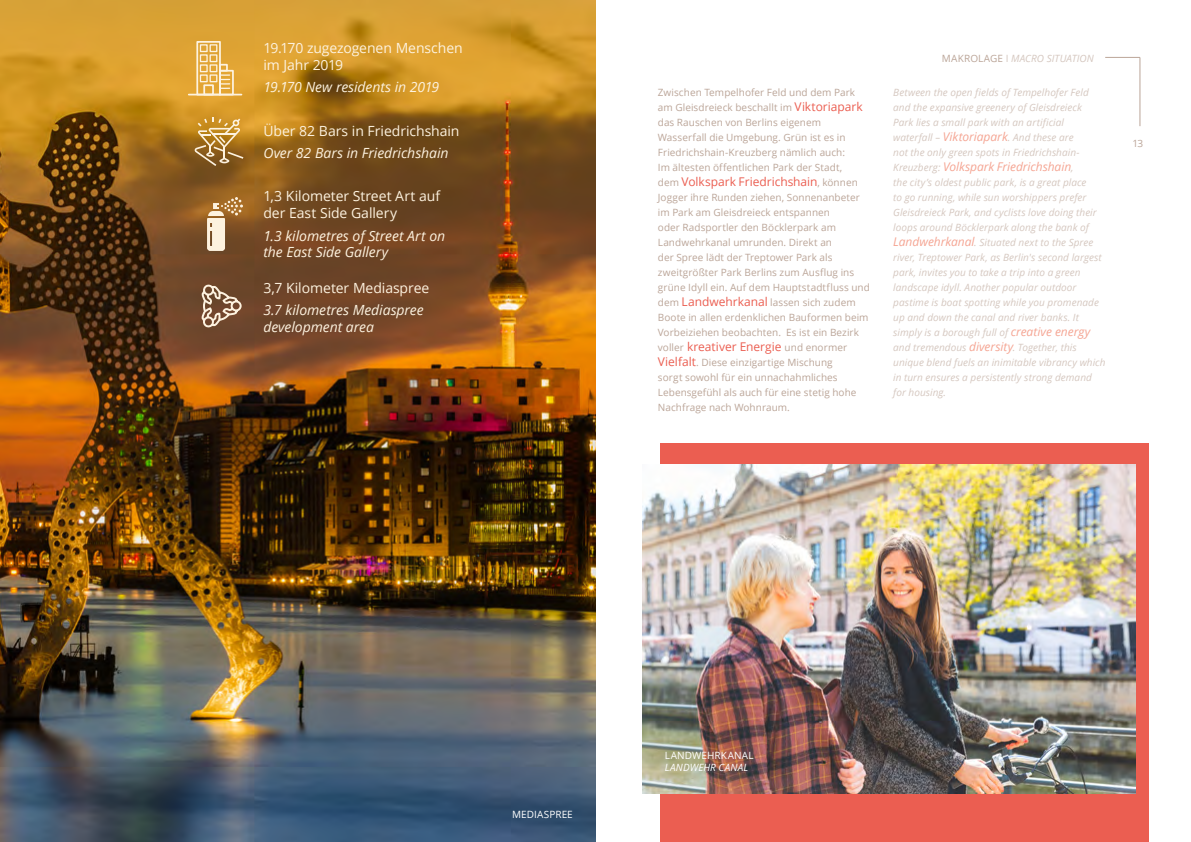
<style>
.page{position:relative;width:1191px;height:842px;background:#fff}
.page>*{position:absolute;margin:0;border:0;box-sizing:border-box;transform-origin:0 0}
.t1{font:italic 14px/16.8px "Open Sans";letter-spacing:-.005em;color:#fdf2df}
.t2{font:14px/16.8px "Open Sans";letter-spacing:-.005em;color:#fdf2df}
.t3{font:italic 12px "Open Sans";letter-spacing:-.005em;color:#f5a593}
.t4{font:12px "Open Sans";letter-spacing:-.005em;color:#eb5e51}
.t5{font:italic 10px/15px "Open Sans";letter-spacing:.005em;color:#d5c7bf}
.t6{font:10px/15px "Open Sans";letter-spacing:.005em;color:#bba598}
.t7{font:10px "Open Sans";letter-spacing:.015em;color:#fff}
.t8{font:italic 10px "Open Sans";letter-spacing:.015em;color:#fff}
.s1{font-size:12px;color:#eb5e51}
.s2{font-size:10px;color:#bba598}
.s3{font-style:normal;color:#bba598}
.s4{font-style:normal}
.s5{font-size:12px;color:#f5a593}
.s6{font-size:10px;color:#d5c7bf}
</style>
<div class="page">
<img style="left:0;top:0;width:595px;height:842px">
<div style="left:660px;top:444px;width:488px;height:398px;background:#eb5e51"></div>
<img style="left:642px;top:465px;width:493px;height:329px">
<hr style="left:1105px;top:57px;width:35px;height:1px;background:#bba598">
<hr style="left:1139px;top:57px;width:1px;height:69px;background:#bba598">
<svg style="left:195px;top:40px;width:40px;height:56px;background:#eabd6b"></svg>
<hr style="left:189px;top:94px;width:52px;height:1px;background:#fdf2df">
<svg style="left:195px;top:117px;width:48px;height:49px;background:#b98d46"></svg>
<svg style="left:207px;top:197px;width:36px;height:54px;background:#b6936b"></svg>
<svg style="left:201px;top:282px;width:42px;height:47px;background:#93735a"></svg>
<h1 class="t2" style="left:263px;top:39px;width:201px">19.170 zugezogenen Menschen im Jahr 2019</h1>
<h1 class="t1" style="left:263px;top:78px;width:177px">19.170 New residents in 2019</h1>
<h1 class="t2" style="left:263px;top:122px;width:198px">Über 82 Bars in Friedrichshain</h1>
<h1 class="t1" style="left:263px;top:144px;width:187px">Over 82 Bars in Friedrichshain</h1>
<h1 class="t2" style="left:263px;top:187px;width:178px">1,3 Kilometer Street Art auf der East Side Gallery</h1>
<h1 class="t1" style="left:263px;top:227px;width:183px">1.3 kilometres of Street Art on the East Side Gallery</h1>
<h1 class="t2" style="left:263px;top:279px;width:168px">3,7 Kilometer Mediaspree</h1>
<h1 class="t1" style="left:263px;top:301px;width:162px">3.7 kilometres Mediaspree development area</h1>
<p class="t6" style="left:658px;top:85px;width:206px">Zwischen Tempelhofer Feld und dem Park am Gleisdreieck beschallt im <span class="s1">Viktoriapark </span>das Rauschen von Berlins eigenem Wasserfall die Umgebung. Grün ist es in Friedrichshain-Kreuzberg nämlich auch:<br>Im ältesten öffentlichen Park der Stadt,</p>
<p class="t4" style="left:658px;top:174px;width:201px"><span class="s2">dem</span> Volkspark Friedrichshain<span class="s2">, können</span></p>
<p class="t6" style="left:658px;top:190px;width:214px">Jogger ihre Runden ziehen, Sonnenanbeter im Park am Gleisdreieck entspannen<br>oder Radsportler den Böcklerpark am Landwehrkanal umrunden. Direkt an<br>der Spree lädt der Treptower Park als zweitgrößter Park Berlins zum Ausflug ins grüne Idyll ein. Auf dem Hauptstadtfluss und dem <span class="s1">Landwehrkanal</span> lassen sich zudem Boote in allen erdenklichen Bauformen beim Vorbeiziehen beobachten. Es ist ein Bezirk voller <span class="s1">kreativer Energie</span> und enormer <span class="s1">Vielfalt</span>. Diese einzigartige Mischung<br>sorgt sowohl für ein unnachahmliches Lebensgefühl als auch für eine stetig hohe Nachfrage nach Wohnraum.</p>
<p class="t5" style="left:942px;top:50px;width:153px"><span class="s3">MAKROLAGE</span> <span class="s4">I</span> MACRO SITUATION</p>
<p class="t5" style="left:893px;top:85px;width:197px">Between the open fields of Tempelhofer Feld and the expansive greenery of Gleisdreieck Park lies a small park with an artificial waterfall – <span class="s5">Viktoriapark</span>. And these are not the only green spots in Friedrichshain-</p>
<p class="t3" style="left:893px;top:159px;width:182px"><span class="s6">Kreuzberg:</span> Volkspark Friedrichshain<span class="s6">,</span></p>
<p class="t5" style="left:893px;top:175px;width:214px">the city’s oldest public park, is a great place<br>to go running, while sun worshippers prefer Gleisdreieck Park, and cyclists love doing their loops around Böcklerpark along the bank of <span class="s5">Landwehrkanal</span>. Situated next to the Spree river, Treptower Park, as Berlin's second largest park, invites you to take a trip into a green landscape idyll. Another popular outdoor pastime is boat spotting while you promenade up and down the canal and river banks. It simply is a borough full of <span class="s5">creative energy </span>and tremendous <span class="s5">diversity</span>. Together, this unique blend fuels an inimitable vibrancy which in turn ensures a persistently strong demand for housing.</p>
<p class="t6" style="left:1132px;top:136px;width:12px">13</p>
<p class="t7" style="left:512px;top:808px;width:62px">MEDIASPREE</p>
<p class="t7" style="left:665px;top:749px;width:90px">LANDWEHRKANAL</p>
<p class="t8" style="left:665px;top:761px;width:85px">LANDWEHR CANAL</p>
</div>
